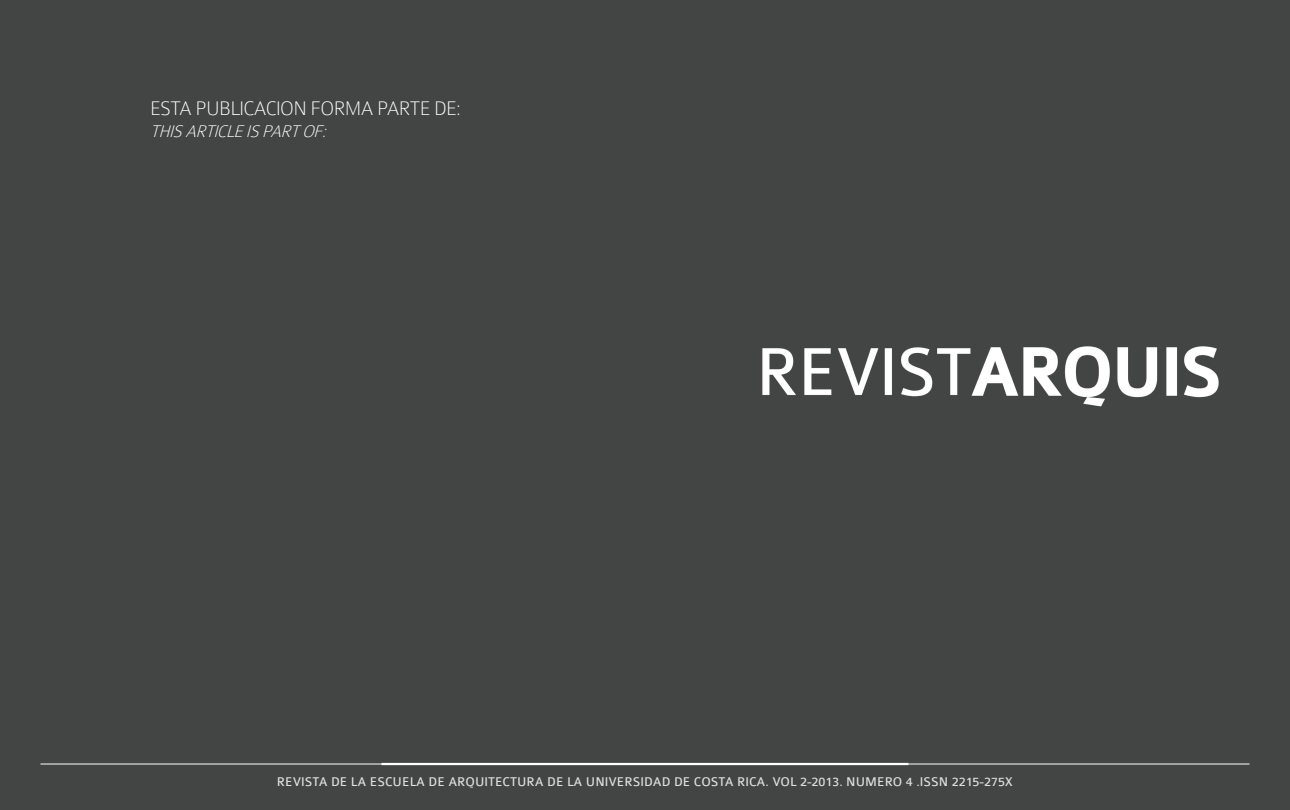
<style>
.page{position:relative;width:1290px;height:810px;background:#434545}
.page>*{position:absolute;margin:0;border:0;box-sizing:border-box;transform-origin:0 0}
.t1{font:100 21px "Colaborate";letter-spacing:-.03em;color:#fff}
.t2{font:italic 100 18px "Colaborate";color:#fff}
.t3{font:13.5px "Colaborate";color:#dedede}
</style>
<div class="page">
<img style="left:762px;top:346px;width:457px;height:61px">
<hr style="left:40px;top:764px;width:1210px;height:1px;background:#fff">
<hr style="left:382px;top:763px;width:526px;height:2px;background:#fff">
<h1 class="t1" style="left:150px;top:98px;width:313px">ESTA PUBLICACION FORMA PARTE DE:</h1>
<h2 class="t2" style="left:150px;top:122px;width:182px">THISARTICLEISPARTOF:</h2>
<p class="t3" style="left:277px;top:775px;width:738px">REVISTA DE LA ESCUELA DE ARQUITECTURA DE LA UNIVERSIDAD DE COSTA RICA. VOL 2-2013. NUMERO 4 .ISSN 2215-275X</p>
</div>
